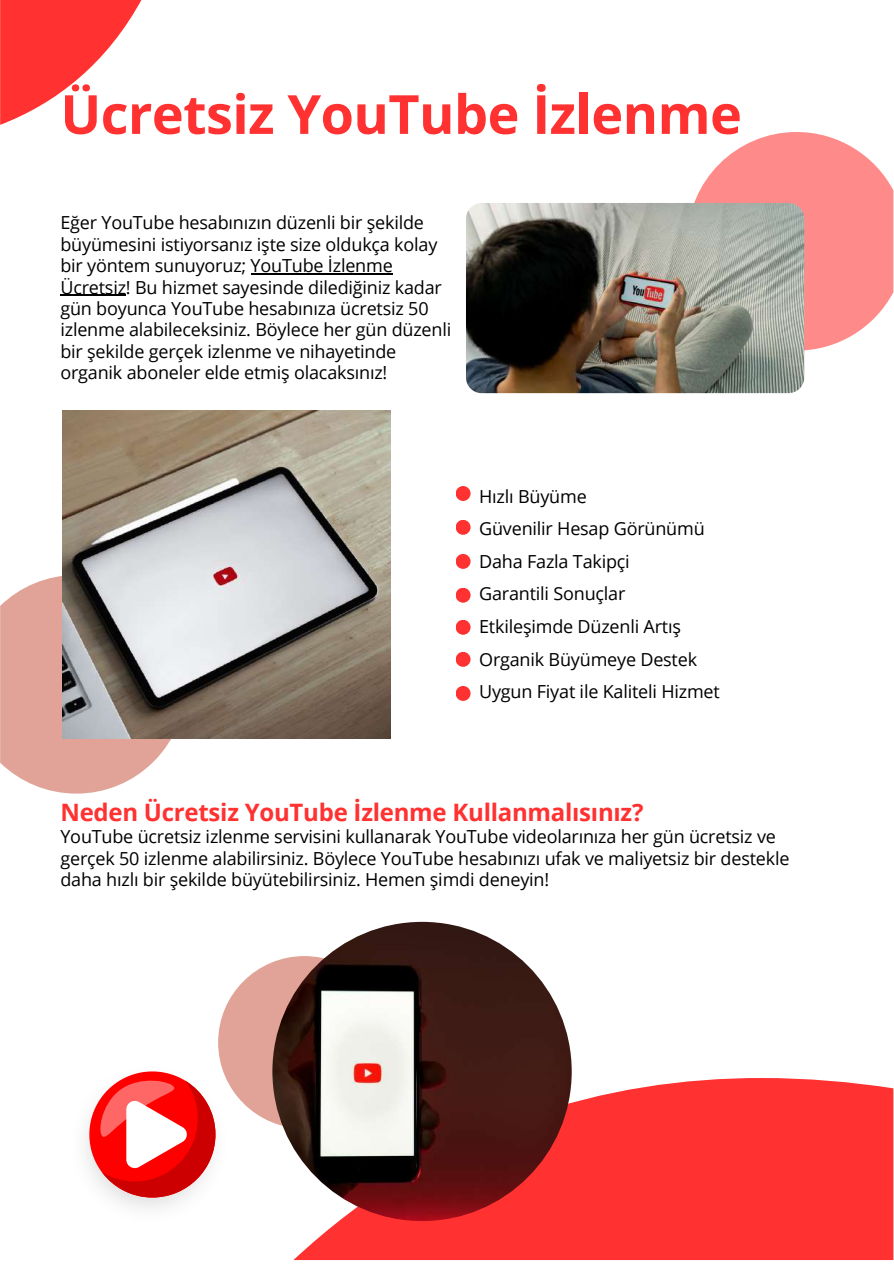
<style>
.page{position:relative;width:894px;height:1264px;background:#fff}
.page>*{position:absolute;margin:0;border:0;box-sizing:border-box;transform-origin:0 0}
.t1{font:700 54px "Open Sans";letter-spacing:-.01em;color:#ff3131}
.t2{font:700 24px "Open Sans";letter-spacing:-.01em;color:#ff3131}
.t3{font:18px/21.3px "Open Sans";letter-spacing:-.01em;color:#000}
</style>
<div class="page">
<svg style="left:293px;top:1077px;width:600px;height:182px;background:#fe3f3f"></svg>
<svg style="left:0;top:0;width:142px;height:125px"></svg>
<svg style="left:694px;top:132px;width:199px;height:218px;fill:#ff8a8a"></svg>
<svg style="left:0;top:576px;width:186px;height:217px;fill:#e1a297"></svg>
<svg style="left:218px;top:956px;width:104px;height:171px;fill:#e1a297"></svg>
<img style="left:85px;top:1057px;width:151px;height:151px">
<img style="left:466px;top:203px;width:338px;height:190px;border-radius:16px">
<img style="left:62px;top:410px;width:328px;height:328px">
<img style="left:272px;top:921px;width:299px;height:299px;border-radius:50%">
<div style="left:455px;top:486px;width:15px;height:15px;background:#ff3131;border-radius:50%"></div>
<div style="left:455px;top:554px;width:15px;height:15px;background:#ff3131;border-radius:50%"></div>
<div style="left:455px;top:520px;width:15px;height:15px;background:#ff3131;border-radius:50%"></div>
<div style="left:455px;top:587px;width:15px;height:15px;background:#ff3131;border-radius:50%"></div>
<div style="left:455px;top:619px;width:15px;height:15px;background:#ff3131;border-radius:50%"></div>
<div style="left:455px;top:652px;width:15px;height:14px;background:#ff3131;border-radius:50%"></div>
<div style="left:455px;top:686px;width:15px;height:15px;background:#ff3131;border-radius:50%"></div>
<svg style="left:89px;top:1071px;width:126px;height:126px"></svg>
<hr style="left:250px;top:273px;width:142px;height:1px;background:#000">
<hr style="left:60px;top:295px;width:66px;height:1px;background:#000">
<h1 class="t1" style="left:60px;top:76px;width:682px">Ücretsiz YouTube İzlenme</h1>
<p class="t3" style="left:60px;top:212px;width:392px">Eğer YouTube hesabınızın düzenli bir şekilde büyümesini istiyorsanız işte size oldukça kolay bir yöntem sunuyoruz; YouTube İzlenme Ücretsiz! Bu hizmet sayesinde dilediğiniz kadar gün boyunca YouTube hesabınıza ücretsiz 50 izlenme alabileceksiniz. Böylece her gün düzenli bir şekilde gerçek izlenme ve nihayetinde organik aboneler elde etmiş olacaksınız!</p>
<p class="t3" style="left:479px;top:479px;width:242px;line-height:32.7px">Hızlı Büyüme<br>Güvenilir Hesap Görünümü<br>Daha Fazla Takipçi<br>Garantili Sonuçlar<br>Etkileşimde Düzenli Artış<br>Organik Büyümeye Destek<br>Uygun Fiyat ile Kaliteli Hizmet</p>
<h2 class="t2" style="left:60px;top:795px;width:584px">Neden Ücretsiz YouTube İzlenme Kullanmalısınız?</h2>
<p class="t3" style="left:60px;top:825px;width:730px">YouTube ücretsiz izlenme servisini kullanarak YouTube videolarınıza her gün ücretsiz ve gerçek 50 izlenme alabilirsiniz. Böylece YouTube hesabınızı ufak ve maliyetsiz bir destekle daha hızlı bir şekilde büyütebilirsiniz. Hemen şimdi deneyin!</p>
</div>
